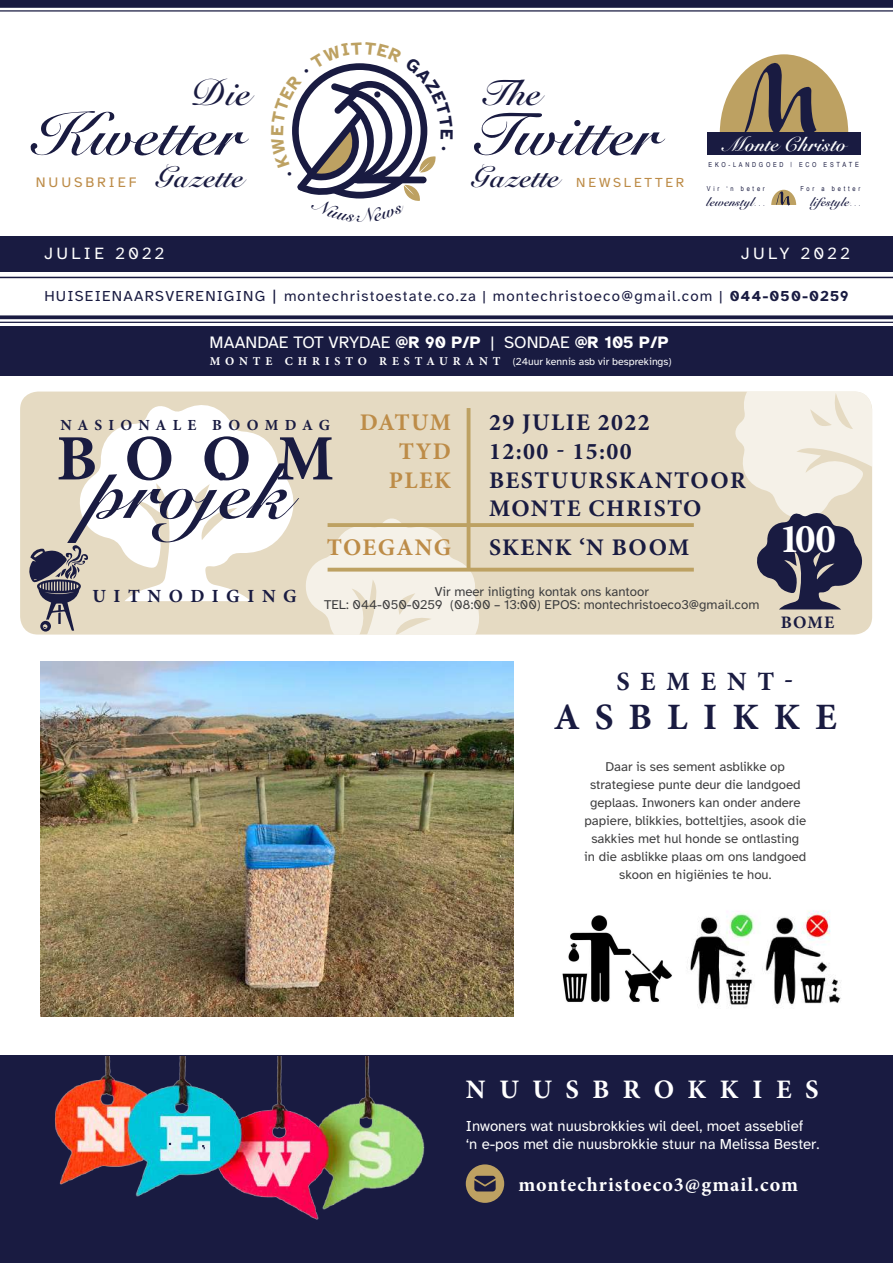
<style>
.page{position:relative;width:893px;height:1263px;background:#fff}
.page>*{position:absolute;margin:0;border:0;box-sizing:border-box;transform-origin:0 0}
.t1{font:700 88.65px "OPTI Sicilia";letter-spacing:.01em;color:#191b41}
.t2{font:700 68.1px "OPTI Sicilia";letter-spacing:.01em;color:#191b41}
.t3{font:700 64.8px "Minion Pro";color:#191b41}
.t4{font:700 41.1px "Minion Pro";color:#fff}
.t5{font:700 40.95px "OPTI Sicilia";letter-spacing:.01em;color:#191b41}
.t6{font:700 37.2px "Minion Pro";letter-spacing:.41em;color:#191b41}
.t7{font:700 32.55px "OPTI Sicilia";letter-spacing:.01em;color:#191b41}
.t8{font:700 26.7px "Minion Pro";letter-spacing:.51em;color:#fff}
.t9{font:700 26.4px "Minion Pro";letter-spacing:.41em;color:#191b41}
.t10{font:700 23.85px/28.7px "Minion Pro";letter-spacing:.06em;color:#191b41}
.t11{font:700 23.85px/28.7px "Minion Pro";letter-spacing:.06em;color:#bd8c48;text-align:right}
.t12{font:700 22.8px "OPTI Sicilia";letter-spacing:.01em;color:#fff}
.t13{font:700 20.1px "Minion Pro";letter-spacing:.05em;color:#fff}
.t14{font:700 18.6px "Minion Pro";letter-spacing:.405em;color:#191b41}
.t15{font:700 17.55px "Minion Pro";color:#191b41}
.t16{font:17.1px "Atkinson Hyperlegible";color:#fff}
.t17{font:16.95px "Atkinson Hyperlegible";letter-spacing:.2em;color:#fff}
.t18{font:700 15.45px "Minion Pro";letter-spacing:.395em;color:#191b41}
.t19{font:15px/18px "Atkinson Hyperlegible";color:#fff}
.t20{font:15px "Atkinson Hyperlegible";letter-spacing:.08em;color:#191b41}
.t21{font:700 14.25px "OPTI Sicilia";letter-spacing:.01em;color:#191b41}
.t22{font:14.25px "Atkinson Hyperlegible";letter-spacing:.2em;color:#bd8c48}
.t23{font:13.65px "Atkinson Hyperlegible";letter-spacing:.2em;color:#bd8c48}
.t24{font:13.2px/18px "Atkinson Hyperlegible";color:#3e3e3f;text-align:center}
.t25{font:10.5px "Atkinson Hyperlegible";color:#fff}
.t26{font:6.9px "Arial Narrow";letter-spacing:.4em;color:#191b41}
.t27{font:6.75px "Arial Narrow";letter-spacing:.4em;color:#191b41}
.s1{font-family:"Avenir"}
.s2{font-size:7.05px}
.s3{font-family:"Arial Narrow";font-weight:400;font-size:6.9px}
.s4{font-size:16.95px}
.s5{font-weight:700}
.s6{font-family:"Minion Pro";font-weight:700;font-size:12px}
</style>
<div class="page">
<div style="left:0;top:326px;width:893px;height:50px;background:#191b41"></div>
<hr style="left:0;top:277px;width:893px;height:1px;background:#191b41">
<svg style="left:0;top:315px;width:893px;height:4px;background:#323355"></svg>
<hr style="left:0;top:322px;width:893px;height:1px;background:#191b41">
<svg style="left:0;top:6px;width:893px;height:2px;background:#303254"></svg>
<hr style="left:0;top:10px;width:893px;height:2px;background:#191b41">
<div style="left:0;top:0;width:893px;height:6px;background:#191b41"></div>
<div style="left:0;top:236px;width:893px;height:36px;background:#191b41"></div>
<div style="left:707px;top:133px;width:154px;height:22px;background:#191b41"></div>
<svg style="left:720px;top:54px;width:128px;height:79px"></svg>
<svg style="left:771px;top:190px;width:25px;height:16px"></svg>
<div style="left:0;top:1055px;width:893px;height:208px;background:#191b41"></div>
<div style="left:466px;top:1164px;width:38px;height:39px;background:#bda162;border-radius:50%"></div>
<svg style="left:474px;top:1176px;width:22px;height:15px"></svg>
<img style="left:55px;top:1056px;width:370px;height:164px">
<div style="left:20px;top:392px;width:852px;height:242px;background:#e5dac2;border-radius:18px"></div>
<svg style="left:306px;top:517px;width:176px;height:117px"></svg>
<svg style="left:735px;top:392px;width:137px;height:217px"></svg>
<svg style="left:28px;top:405px;width:266px;height:227px"></svg>
<hr style="left:467px;top:408px;width:3px;height:162px;background:#bda162">
<svg style="left:328px;top:523px;width:366px;height:4px"></svg>
<svg style="left:328px;top:568px;width:366px;height:4px"></svg>
<img style="left:40px;top:662px;width:473px;height:354px">
<img style="left:690px;top:910px;width:151px;height:96px">
<img style="left:562px;top:915px;width:110px;height:87px">
<svg style="left:292px;top:63px;width:144px;height:138px"></svg>
<h3 class="t5" style="left:192px;top:70px;width:61px">Die</h3>
<h2 class="t2" style="left:27px;top:97px;width:219px">Kwetter</h2>
<h3 class="t5" style="left:480px;top:70px;width:63px">The</h3>
<h2 class="t2" style="left:471px;top:97px;width:191px">Twitter</h2>
<p class="t22" style="left:36px;top:174px;width:102px">NUUSBRIEF</p>
<h3 class="t7" style="left:155px;top:159px;width:91px">Gazette</h3>
<h3 class="t7" style="left:471px;top:159px;width:91px">Gazette</h3>
<p class="t23" style="left:576px;top:175px;width:109px">NEWSLETTER</p>
<h3 class="t12" style="left:721px;top:131px;width:127px">Monte Christo</h3>
<p class="t27" style="left:709px;top:160px;width:152px">EKO-LANDGOED <span class="s1">|</span> ECO ES<span class="s2">TATE</span></p>
<p class="t26" style="left:707px;top:184px;width:59px">Vir ‘n beter</p>
<p class="t21" style="left:707px;top:194px;width:59px">lewenstyl<span class="s3">. . .</span></p>
<p class="t26" style="left:800px;top:184px;width:61px">For a better</p>
<p class="t21" style="left:811px;top:194px;width:51px">lifestyle<span class="s3">. . .</span></p>
<p class="t17" style="left:44px;top:244px;width:121px">JULIE 2022</p>
<p class="t17" style="left:741px;top:244px;width:110px">JULY 2022</p>
<p class="t20" style="left:44px;top:288px;width:806px">HUISEIENAARSVERENIGING <span class="s4">|</span> montechristoestate.co.za | montechristoeco@gmail.com | <span class="s5">044-050-0259</span></p>
<p class="t16" style="left:210px;top:333px;width:460px">MAANDAE TOT VRYDAE <span class="s5">@R 90 P/P</span> | SONDAE <span class="s5">@R 105 P/P</span></p>
<p class="t25" style="left:210px;top:355px;width:463px"><span class="s6">M O N T E C H R I S T O R E S T A U R A N T</span> (24uur kennis asb vir besprekings)</p>
<h3 class="t11" style="left:360px;top:408px;width:93px">DATUM<br>TYD<br>PLEK</h3>
<p class="t18" style="left:61px;top:414px;width:271px">NASIONALE BOOMDAG</p>
<h3 class="t3" style="left:56px;top:413px;width:279px">BOOM</h3>
<h1 class="t1" style="left:91px;top:443px;width:203px">projek</h1>
<h3 class="t11" style="left:327px;top:533px;width:126px">TOEGANG</h3>
<h3 class="t10" style="left:489px;top:408px;width:258px">29 JULIE 2022<br>12:00 - 15:00<br>BESTUURSKANTOOR<br>MONTE CHRISTO</h3>
<h3 class="t10" style="left:489px;top:533px;width:202px">SKENK ‘N BOOM</h3>
<h3 class="t14" style="left:92px;top:582px;width:206px">UITNODIGING</h3>
<p class="t24" style="left:324px;top:585px;width:437px;line-height:13.5px">Vir meer inligting kontak ons kantoor<br>TEL: 044-050-0259 (08:00 – 13:00) EPOS: montechristoeco3@gmail.com</p>
<h3 class="t4" style="left:779px;top:510px;width:58px">100</h3>
<h3 class="t15" style="left:781px;top:610px;width:55px">BOME</h3>
<h3 class="t9" style="left:616px;top:663px;width:178px">SEMENT-</h3>
<h3 class="t6" style="left:554px;top:691px;width:285px">ASBLIKKE</h3>
<p class="t24" style="left:584px;top:758px;width:224px">Daar is ses sement asblikke op strategiese punte deur die landgoed geplaas. Inwoners kan onder andere papiere, blikkies, botteltjies, asook die sakkies met hul honde se ontlasting in die asblikke plaas om ons landgoed skoon en higiënies te hou.</p>
<h3 class="t8" style="left:466px;top:1071px;width:354px">NUUSBROKKIES</h3>
<p class="t19" style="left:466px;top:1117px;width:355px">Inwoners wat nuusbrokkies wil deel, moet asseblief<br>‘n e-pos met die nuusbrokkie stuur na Melissa Bester.</p>
<h3 class="t13" style="left:518px;top:1170px;width:281px">montechristoeco3@gmail.com</h3>
</div>
